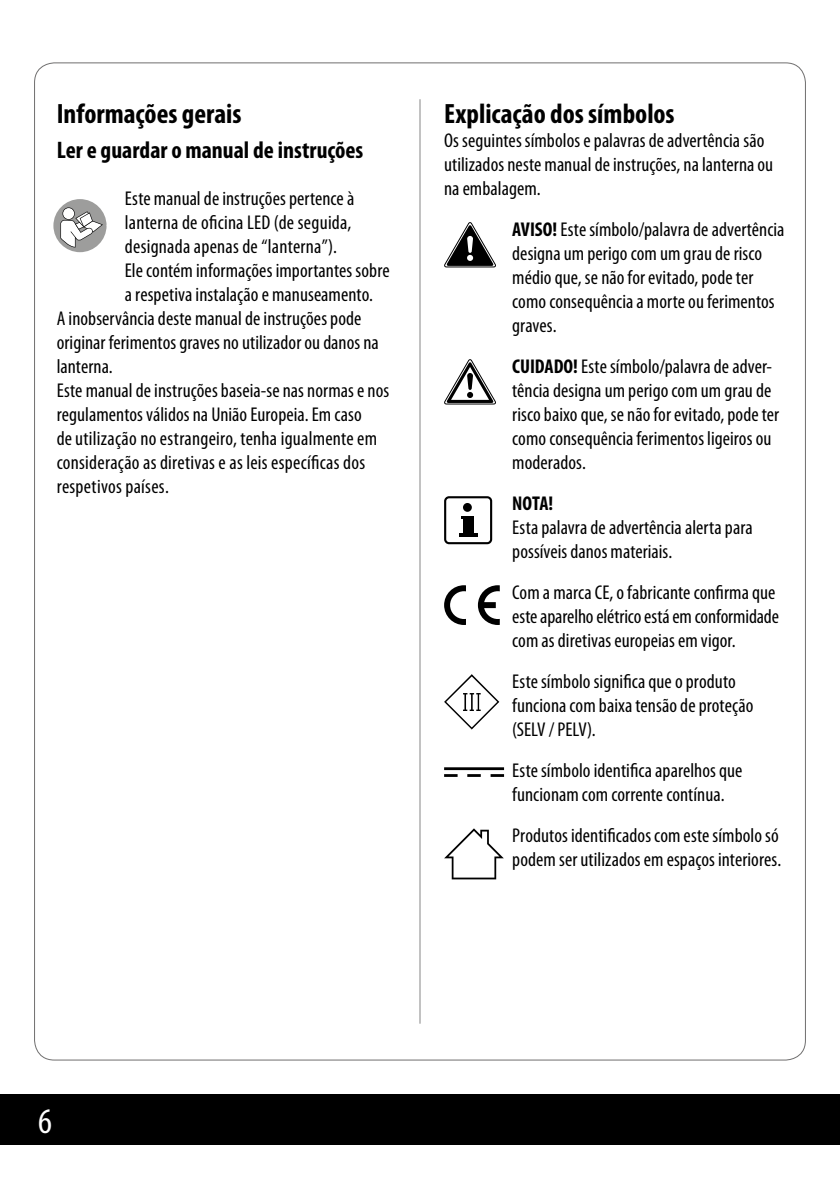
<style>
.page{position:relative;width:840px;height:1191px;background:#fff}
.page>*{position:absolute;margin:0;border:0;box-sizing:border-box;transform-origin:0 0}
.t1{font:condensed 36px "Myriad Pro";color:#fff}
.t2{font:700 condensed 28px "Myriad Pro";color:#000}
.t3{font:700 condensed 24px "Myriad Pro";color:#000}
.t4{font:condensed 20px/24px "Myriad Pro";letter-spacing:.005em;color:#000}
.t5{font:700 condensed 20px "Myriad Pro";color:#000}
.s1{font-weight:700}
</style>
<div class="page">
<hr style="left:419px;top:99px;width:1px;height:924px;background:#878787">
<svg style="left:45px;top:191px;width:69px;height:69px"></svg>
<svg style="left:60px;top:207px;width:43px;height:40px"></svg>
<svg style="left:444px;top:222px;width:52px;height:46px"></svg>
<svg style="left:444px;top:359px;width:52px;height:46px"></svg>
<div style="left:444px;top:496px;width:48px;height:48px;border:2px solid #000;border-radius:4px"></div>
<svg style="left:462px;top:503px;width:9px;height:9px"></svg>
<div style="left:463px;top:516px;width:10px;height:18px;background:#000"></div>
<hr style="left:458px;top:533px;width:19px;height:4px;background:#000">
<svg style="left:444px;top:585px;width:21px;height:40px"></svg>
<svg style="left:477px;top:585px;width:22px;height:40px"></svg>
<svg style="left:444px;top:674px;width:55px;height:55px"></svg>
<hr style="left:444px;top:767px;width:60px;height:3px;background:#000">
<svg style="left:444px;top:774px;width:13px;height:3px"></svg>
<svg style="left:467px;top:774px;width:13px;height:3px"></svg>
<hr style="left:490px;top:774px;width:14px;height:3px;background:#000">
<svg style="left:444px;top:828px;width:59px;height:51px"></svg>
<div style="left:0;top:1094px;width:839px;height:50px;background:#000"></div>
<h2 class="t2" style="left:57px;top:96px;width:186px">Informações gerais</h2>
<p class="t3" style="left:57px;top:135px;width:308px">Ler e guardar o manual de instruções</p>
<p class="t4" style="left:125px;top:186px;width:231px">Este manual de instruções pertence à</p>
<p class="t4" style="left:125px;top:210px;width:228px">lanterna de oficina LED (de seguida,</p>
<p class="t4" style="left:125px;top:234px;width:213px">designada apenas de “lanterna”).</p>
<p class="t4" style="left:125px;top:258px;width:266px">Ele contém informações importantes sobre</p>
<p class="t4" style="left:125px;top:282px;width:249px">a respetiva instalação e manuseamento.</p>
<p class="t4" style="left:57px;top:306px;width:306px">A inobservância deste manual de instruções pode</p>
<p class="t4" style="left:57px;top:330px;width:323px">originar ferimentos graves no utilizador ou danos na</p>
<p class="t4" style="left:57px;top:354px;width:58px">lanterna.</p>
<p class="t4" style="left:57px;top:378px;width:334px">Este manual de instruções baseia-se nas normas e nos</p>
<p class="t4" style="left:57px;top:402px;width:306px">regulamentos válidos na União Europeia. Em caso</p>
<p class="t4" style="left:57px;top:426px;width:322px">de utilização no estrangeiro, tenha igualmente em</p>
<p class="t4" style="left:57px;top:450px;width:310px">consideração as diretivas e as leis específicas dos</p>
<p class="t4" style="left:57px;top:474px;width:114px">respetivos países.</p>
<h2 class="t2" style="left:444px;top:96px;width:232px">Explicação dos símbolos</h2>
<p class="t4" style="left:444px;top:128px;width:330px">Os seguintes símbolos e palavras de advertência são utilizados neste manual de instruções, na lanterna ou na embalagem.</p>
<p class="t4" style="left:512px;top:217px;width:274px"><span class="s1">AVISO!</span> Este símbolo/palavra de advertência designa um perigo com um grau de risco médio que, se não for evitado, pode ter como consequência a morte ou ferimentos graves.</p>
<p class="t4" style="left:512px;top:354px;width:268px"><span class="s1">CUIDADO!</span> Este símbolo/palavra de adver&shy;tência designa um perigo com um grau de risco baixo que, se não for evitado, pode ter como consequência ferimentos ligeiros ou moderados.</p>
<p class="t5" style="left:512px;top:491px;width:42px">NOTA!</p>
<p class="t4" style="left:512px;top:515px;width:242px">Esta palavra de advertência alerta para possíveis danos materiais.</p>
<p class="t4" style="left:512px;top:580px;width:268px">Com a marca CE, o fabricante confirma que este aparelho elétrico está em conformidade com as diretivas europeias em vigor.</p>
<p class="t4" style="left:512px;top:669px;width:242px">Este símbolo significa que o produto funciona com baixa tensão de proteção (SELV / PELV).</p>
<p class="t4" style="left:512px;top:758px;width:232px">Este símbolo identifica aparelhos que funcionam com corrente contínua.</p>
<p class="t4" style="left:512px;top:823px;width:270px">Produtos identificados com este símbolo só podem ser utilizados em espaços interiores.</p>
<h1 class="t1" style="left:38px;top:1099px;width:15px">6</h1>
</div>
